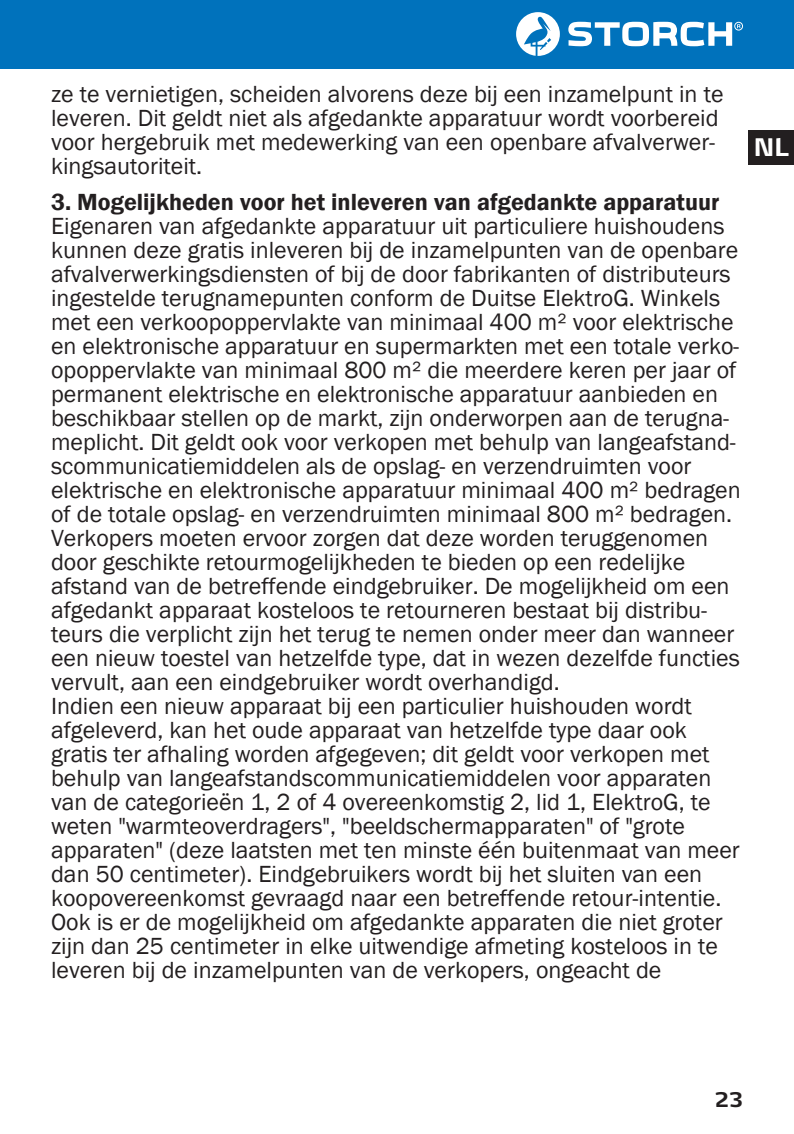
<style>
.page{position:relative;width:794px;height:1134px;background:#fff}
.page>*{position:absolute;margin:0;border:0;box-sizing:border-box;transform-origin:0 0}
.t1{font:24px/24px "Franklin Gothic";color:#231f20}
.t2{font:600 24px "Franklin Gothic";color:#231f20}
.t3{font:700 24px "Max CELF";color:#fff}
.t4{font:700 20px "Max CELF";color:#231f20}
</style>
<div class="page">
<div style="left:0;top:0;width:794px;height:68px;background:#0072bc"></div>
<svg style="left:568px;top:22px;width:172px;height:24px"></svg>
<div style="left:734px;top:22px;width:9px;height:8px;border:1px solid #fff;border-radius:50%"></div>
<svg style="left:516px;top:12px;width:44px;height:44px"></svg>
<div style="left:748px;top:130px;width:46px;height:34px;background:#231f20"></div>
<p class="t1" style="left:51px;top:82px;width:674px">ze te vernietigen, scheiden alvorens deze bij een inzamelpunt in te leveren. Dit geldt niet als afgedankte apparatuur wordt voorbereid voor hergebruik met medewerking van een openbare afvalverwer&shy;kingsautoriteit.</p>
<p class="t2" style="left:51px;top:187px;width:670px">3. Mogelijkheden voor het inleveren van afgedankte apparatuur</p>
<p class="t1" style="left:51px;top:214px;width:691px">Eigenaren van afgedankte apparatuur uit particuliere huishoudens kunnen deze gratis inleveren bij de inzamelpunten van de openbare afvalverwerkingsdiensten of bij de door fabrikanten of distributeurs ingestelde terugnamepunten conform de Duitse ElektroG. Winkels met een verkoopoppervlakte van minimaal 400 m² voor elektrische en elektronische apparatuur en supermarkten met een totale verko&shy;opoppervlakte van minimaal 800 m² die meerdere keren per jaar of permanent elektrische en elektronische apparatuur aanbieden en beschikbaar stellen op de markt, zijn onderworpen aan de terugna&shy;meplicht. Dit geldt ook voor verkopen met behulp van langeafstand&shy;scommunicatiemiddelen als de opslag- en verzendruimten voor elektrische en elektronische apparatuur minimaal 400 m² bedragen of de totale opslag- en verzendruimten minimaal 800 m² bedragen.<br>Verkopers moeten ervoor zorgen dat deze worden teruggenomen door geschikte retourmogelijkheden te bieden op een redelijke afstand van de betreffende eindgebruiker. De mogelijkheid om een afgedankt apparaat kosteloos te retourneren bestaat bij distribu&shy;teurs die verplicht zijn het terug te nemen onder meer dan wanneer een nieuw toestel van hetzelfde type, dat in wezen dezelfde functies vervult, aan een eindgebruiker wordt overhandigd.<br>Indien een nieuw apparaat bij een particulier huishouden wordt afgeleverd, kan het oude apparaat van hetzelfde type daar ook gratis ter afhaling worden afgegeven; dit geldt voor verkopen met behulp van langeafstandscommunicatiemiddelen voor apparaten van de categorieën 1, 2 of 4 overeenkomstig 2, lid 1, ElektroG, te weten "warmteoverdragers", "beeldschermapparaten" of "grote apparaten" (deze laatsten met ten minste één buitenmaat van meer dan 50 centimeter). Eindgebruikers wordt bij het sluiten van een koopovereenkomst gevraagd naar een betreffende retour-intentie.<br>Ook is er de mogelijkheid om afgedankte apparaten die niet groter zijn dan 25 centimeter in elke uitwendige afmeting kosteloos in te leveren bij de inzamelpunten van de verkopers, ongeacht de</p>
<p class="t3" style="left:753px;top:132px;width:37px">NL</p>
<p class="t4" style="left:715px;top:1087px;width:29px">23</p>
</div>
